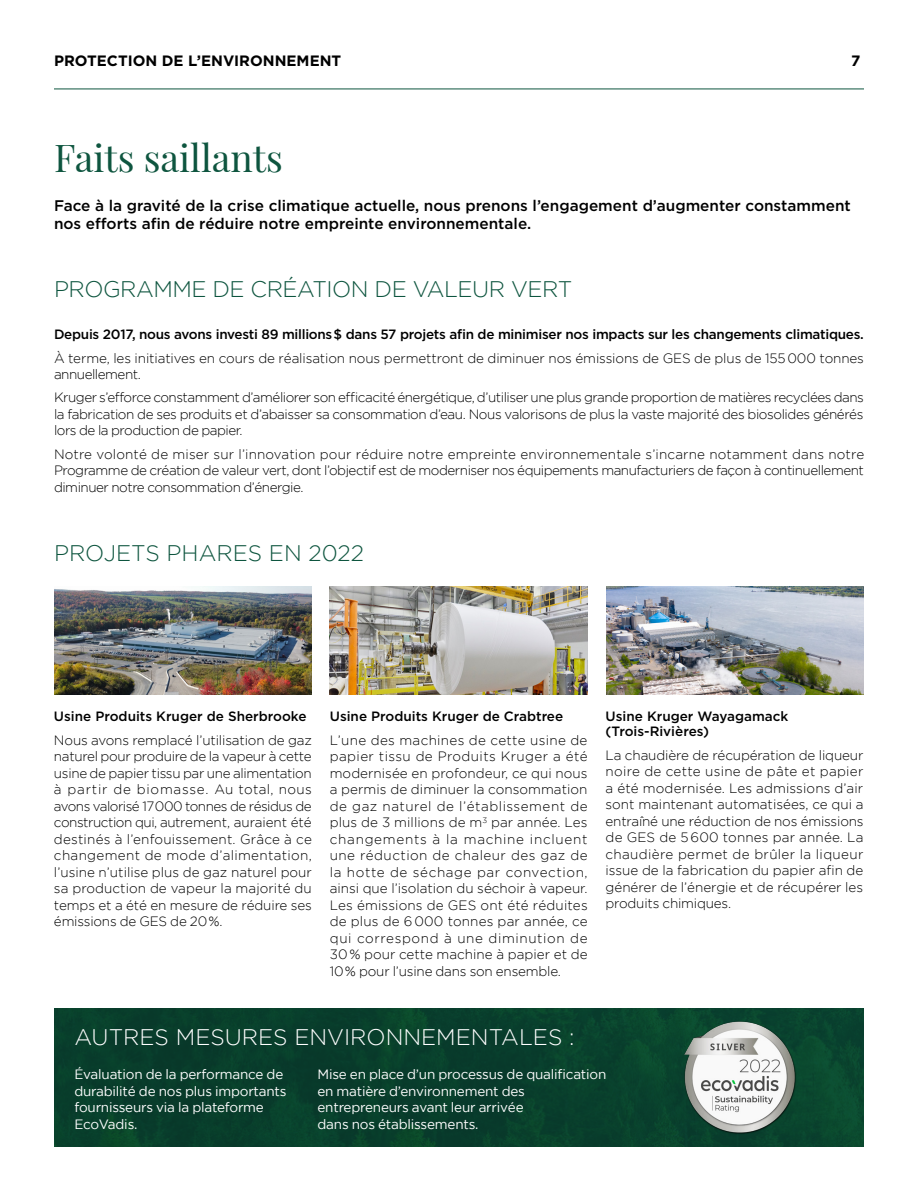
<style>
.page{position:relative;width:918px;height:1188px;background:#fff}
.page>*{position:absolute;margin:0;border:0;box-sizing:border-box;transform-origin:0 0}
.t1{font:37.5px "Playfair Display";color:#0e553f}
.t2{font:300 22.5px "Gotham";color:#fff}
.t3{font:300 22.5px "Gotham";letter-spacing:-.02em;color:#0e553f}
.t4{font:300 22.5px "Gotham";color:#0e553f}
.t5{font:500 15.3px/18px "Gotham";color:#000}
.t6{font:700 15px "Gotham";color:#000}
.t7{font:300 13.5px/16.5px "Gotham";letter-spacing:-.015em;color:#000;text-align:justify}
.t8{font:13.5px/16.5px "Gotham";letter-spacing:-.015em;color:#fff}
.t9{font:500 13.5px "Gotham";letter-spacing:-.02em;color:#000}
.t10{font:500 13.5px/15px "Gotham";color:#000}
</style>
<div class="page">
<img style="left:54px;top:1008px;width:809px;height:139px">
<hr style="left:54px;top:89px;width:810px;height:1px;background:#0e553f">
<img style="left:54px;top:586px;width:258px;height:109px">
<img style="left:330px;top:586px;width:258px;height:109px">
<img style="left:606px;top:586px;width:258px;height:109px">
<img style="left:683px;top:1021px;width:114px;height:113px">
<p class="t6" style="left:54px;top:51px;width:289px">PROTECTION DE L’ENVIRONNEMENT</p>
<p class="t6" style="left:851px;top:51px;width:11px">7</p>
<h1 class="t1" style="left:54px;top:129px;width:230px">Faits saillants</h1>
<p class="t5" style="left:54px;top:196px;width:798px">Face à la gravité de la crise climatique actuelle, nous prenons l’engagement d’augmenter constamment nos efforts afin de réduire notre empreinte environnementale.</p>
<h2 class="t3" style="left:54px;top:277px;width:520px">PROGRAMME DE CRÉATION DE VALEUR VERT</h2>
<p class="t9" style="left:54px;top:326px;width:811px">Depuis 2017, nous avons investi 89 millions $ dans 57 projets afin de minimiser nos impacts sur les changements climatiques.</p>
<p class="t7" style="left:54px;top:350px;width:811px">À terme, les initiatives en cours de réalisation nous permettront de diminuer nos émissions de GES de plus de 155000 tonnes annuellement.</p>
<p class="t7" style="left:54px;top:389px;width:812px">Kruger s’efforce constamment d’améliorer son efficacité énergétique, d’utiliser une plus grande proportion de matières recyclées dans la fabrication de ses produits et d’abaisser sa consommation d’eau. Nous valorisons de plus la vaste majorité des biosolides générés lors de la production de papier.</p>
<p class="t7" style="left:54px;top:445px;width:812px">Notre volonté de miser sur l’innovation pour réduire notre empreinte environnementale s’incarne notamment dans notre Programme de création de valeur vert, dont l’objectif est de moderniser nos équipements manufacturiers de façon à continuellement diminuer notre consommation d’énergie.</p>
<h2 class="t4" style="left:54px;top:541px;width:312px">PROJETS PHARES EN 2022</h2>
<p class="t10" style="left:54px;top:709px;width:254px">Usine Produits Kruger de Sherbrooke</p>
<p class="t7" style="left:54px;top:731px;width:259px">Nous avons remplacé l’utilisation de gaz naturel pour produire de la vapeur à cette usine de papier tissu par une alimentation à partir de biomasse. Au total, nous avons valorisé 17000 tonnes de résidus de construction qui, autrement, auraient été destinés à l’enfouissement. Grâce à ce changement de mode d’alimentation, l’usine n’utilise plus de gaz naturel pour sa production de vapeur la majorité du temps et a été en mesure de réduire ses émissions de GES de 20%.</p>
<p class="t10" style="left:330px;top:709px;width:235px">Usine Produits Kruger de Crabtree</p>
<p class="t7" style="left:330px;top:731px;width:259px">L’une des machines de cette usine de papier tissu de Produits Kruger a été modernisée en profondeur, ce qui nous a permis de diminuer la consommation de gaz naturel de l’établissement de plus de 3 millions de m<sup>3</sup> par année. Les changements à la machine incluent une réduction de chaleur des gaz de la hotte de séchage par convection, ainsi que l’isolation du séchoir à vapeur.<br>Les émissions de GES ont été réduites de plus de 6 000 tonnes par année, ce qui correspond à une diminution de 30% pour cette machine à papier et de 10% pour l’usine dans son ensemble.</p>
<p class="t10" style="left:606px;top:709px;width:184px">Usine Kruger Wayagamack (Trois-Rivières)</p>
<p class="t7" style="left:606px;top:746px;width:259px">La chaudière de récupération de liqueur noire de cette usine de pâte et papier a été modernisée. Les admissions d’air sont maintenant automatisées, ce qui a entraîné une réduction de nos émissions de GES de 5600 tonnes par année. La chaudière permet de brûler la liqueur issue de la fabrication du papier afin de générer de l’énergie et de récupérer les produits chimiques.</p>
<h2 class="t2" style="left:74px;top:1025px;width:502px">AUTRES MESURES ENVIRONNEMENTALES :</h2>
<p class="t8" style="left:74px;top:1066px;width:214px">Évaluation de la performance de durabilité de nos plus importants fournisseurs via la plateforme<br>EcoVadis.</p>
<p class="t8" style="left:318px;top:1066px;width:290px">Mise en place d’un processus de qualification en matière d’environnement des entrepreneurs avant leur arrivée<br>dans nos établissements.</p>
</div>
